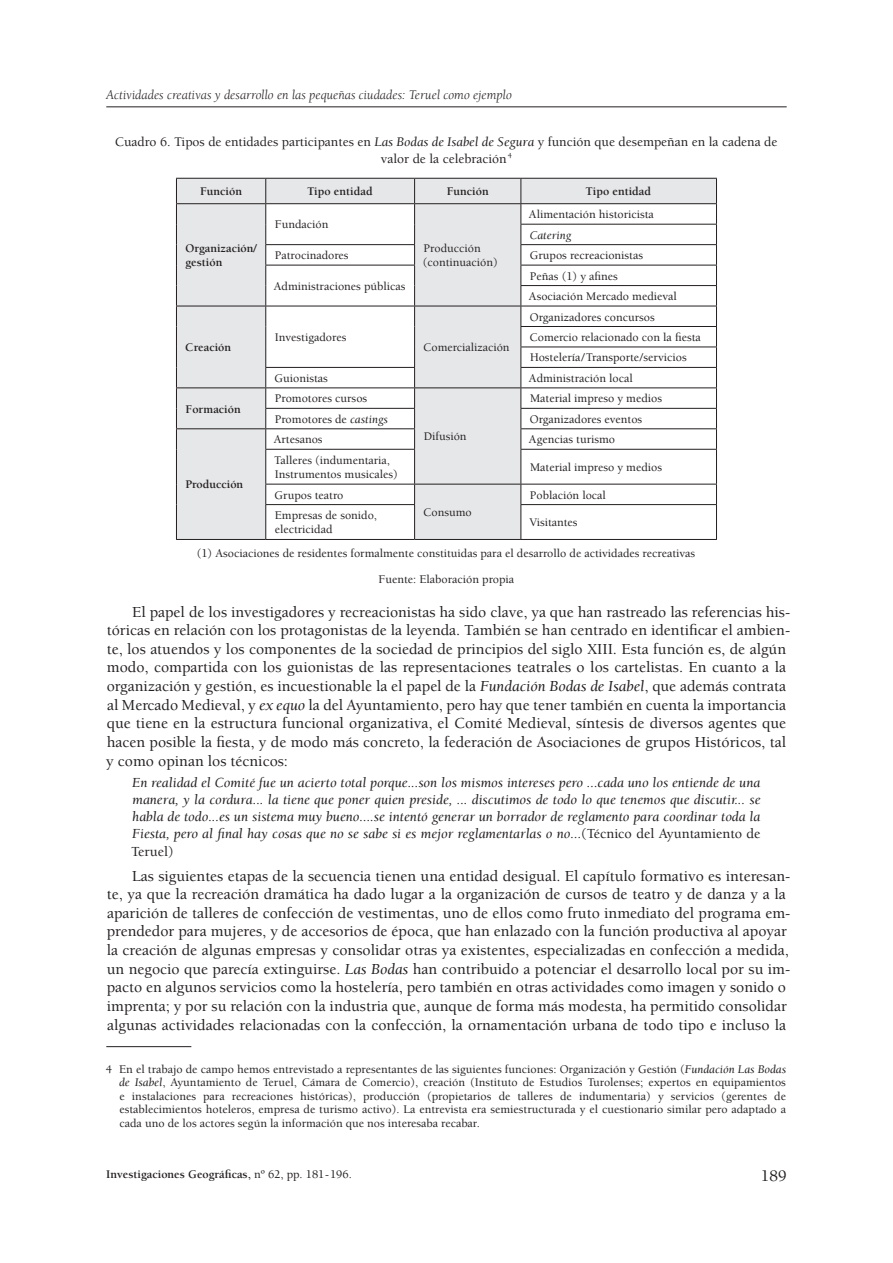
<style>
.page{position:relative;width:893px;height:1263px;background:#fff}
.page>*{position:absolute;margin:0;border:0;box-sizing:border-box;transform-origin:0 0}
.t1{font:500 16.5px "Berkeley Std";color:#231f20}
.TEXTO_COMÚN{font:500 15.75px/18.6px "Berkeley Std";color:#231f20}
.CITA{font:italic 14.25px/17.1px "Berkeley Std";color:#231f20;text-align:justify}
.FIGURAS_Y_GRAFICOS_T{font:500 13.5px/17.1px "Berkeley Std";color:#231f20;text-align:center}
.t2{font:italic 13.5px "Berkeley Std";color:#231f20}
.TEXTO_TABLA{font:500 12px/14.4px "Berkeley Std";color:#231f20}
.NOTAS{font:500 12px/13.5px "Berkeley Std";color:#231f20;text-align:justify}
.TEXTO_TABLA-2{font:700 12px/14.4px "Berkeley Std";color:#231f20}
.FUENTE_IMAGEN{font:500 12px "Berkeley Std";color:#231f20}
.TEXTO_TABLA-3{font:italic 12px "Berkeley Std";color:#231f20}
.s1{font-weight:400;font-style:italic}
.s2{font-weight:500;font-style:normal}
.s3{font-weight:500}
</style>
<div class="page">
<hr style="left:106px;top:106px;width:681px;height:1px;background:#231f20">
<svg style="left:177px;top:449px;width:343px;height:90px;fill:#e6e7e9"></svg>
<svg style="left:176px;top:178px;width:541px;height:271px"></svg>
<hr style="left:176px;top:449px;width:1px;height:35px;background:#231f20">
<hr style="left:265px;top:449px;width:150px;height:1px;background:#231f20">
<hr style="left:265px;top:450px;width:1px;height:34px;background:#231f20">
<hr style="left:414px;top:450px;width:1px;height:34px;background:#231f20">
<hr style="left:520px;top:449px;width:197px;height:1px;background:#231f20">
<hr style="left:520px;top:450px;width:1px;height:34px;background:#231f20">
<hr style="left:716px;top:450px;width:1px;height:34px;background:#231f20">
<svg style="left:176px;top:484px;width:1px;height:21px"></svg>
<hr style="left:265px;top:484px;width:150px;height:1px;background:#231f20">
<svg style="left:265px;top:484px;width:1px;height:20px"></svg>
<hr style="left:415px;top:484px;width:106px;height:1px;background:#231f20">
<svg style="left:414px;top:484px;width:1px;height:20px"></svg>
<hr style="left:521px;top:484px;width:196px;height:1px;background:#231f20">
<svg style="left:520px;top:484px;width:1px;height:20px"></svg>
<svg style="left:716px;top:484px;width:1px;height:20px"></svg>
<hr style="left:176px;top:505px;width:1px;height:34px;background:#231f20">
<hr style="left:265px;top:504px;width:150px;height:1px;background:#231f20">
<hr style="left:265px;top:505px;width:1px;height:34px;background:#231f20">
<hr style="left:414px;top:505px;width:1px;height:34px;background:#231f20">
<hr style="left:520px;top:504px;width:197px;height:1px;background:#231f20">
<hr style="left:520px;top:505px;width:1px;height:34px;background:#231f20">
<hr style="left:716px;top:505px;width:1px;height:34px;background:#231f20">
<hr style="left:176px;top:539px;width:90px;height:1px;background:#231f20">
<hr style="left:266px;top:539px;width:149px;height:1px;background:#231f20">
<hr style="left:415px;top:539px;width:106px;height:1px;background:#231f20">
<hr style="left:521px;top:539px;width:196px;height:1px;background:#231f20">
<hr style="left:106px;top:1046px;width:85px;height:1px;background:#231f20">
<p class="t2" style="left:106px;top:87px;width:407px">Actividades creativas y desarrollo en las pequeñas ciudades: Teruel como ejemplo</p>
<p class="FIGURAS_Y_GRAFICOS_T" style="left:115px;top:133px;width:664px">Cuadro 6. Tipos de entidades participantes en <span class="s1">Las Bodas de Isabel de Segura</span> y función que desempeñan en la cadena de valor de la celebración<sup>3</sup><sup>4</sup></p>
<p class="TEXTO_TABLA-2" style="left:200px;top:184px;width:44px">Función</p>
<p class="TEXTO_TABLA-2" style="left:307px;top:184px;width:67px">Tipo entidad</p>
<p class="TEXTO_TABLA-2" style="left:447px;top:184px;width:44px">Función</p>
<p class="TEXTO_TABLA-2" style="left:586px;top:184px;width:67px">Tipo entidad</p>
<p class="TEXTO_TABLA-2" style="left:185px;top:241px;width:73px">Organización/ gestión</p>
<p class="TEXTO_TABLA-2" style="left:185px;top:340px;width:47px">Creación</p>
<p class="TEXTO_TABLA-2" style="left:186px;top:402px;width:57px">Formación</p>
<p class="TEXTO_TABLA" style="left:529px;top:207px;width:126px">Alimentación historicista</p>
<p class="TEXTO_TABLA-3" style="left:530px;top:228px;width:43px">Catering</p>
<p class="TEXTO_TABLA" style="left:275px;top:218px;width:55px">Fundación</p>
<p class="TEXTO_TABLA" style="left:424px;top:241px;width:59px">Producción</p>
<p class="TEXTO_TABLA" style="left:423px;top:256px;width:76px">(continuación)</p>
<p class="TEXTO_TABLA" style="left:275px;top:248px;width:75px">Patrocinadores</p>
<p class="TEXTO_TABLA" style="left:530px;top:248px;width:115px">Grupos recreacionistas</p>
<p class="TEXTO_TABLA" style="left:274px;top:279px;width:133px">Administraciones públicas</p>
<p class="TEXTO_TABLA" style="left:530px;top:269px;width:89px">Peñas (1) y afines</p>
<p class="TEXTO_TABLA" style="left:529px;top:289px;width:149px">Asociación Mercado medieval</p>
<p class="TEXTO_TABLA" style="left:275px;top:330px;width:73px">Investigadores</p>
<p class="TEXTO_TABLA" style="left:423px;top:340px;width:88px">Comercialización</p>
<p class="TEXTO_TABLA" style="left:530px;top:310px;width:126px">Organizadores concursos</p>
<p class="TEXTO_TABLA" style="left:530px;top:330px;width:173px">Comercio relacionado con la fiesta</p>
<p class="TEXTO_TABLA" style="left:530px;top:351px;width:158px">Hostelería / Transporte/servicios</p>
<p class="TEXTO_TABLA" style="left:275px;top:371px;width:55px">Guionistas</p>
<p class="TEXTO_TABLA" style="left:529px;top:371px;width:105px">Administración local</p>
<p class="TEXTO_TABLA" style="left:275px;top:392px;width:94px">Promotores cursos</p>
<p class="TEXTO_TABLA" style="left:530px;top:392px;width:133px">Material impreso y medios</p>
<p class="TEXTO_TABLA" style="left:275px;top:412px;width:115px">Promotores de <span class="s1">castings</span></p>
<p class="TEXTO_TABLA" style="left:530px;top:412px;width:114px">Organizadores eventos</p>
<p class="TEXTO_TABLA" style="left:424px;top:429px;width:44px">Difusión</p>
<p class="TEXTO_TABLA" style="left:274px;top:432px;width:50px">Artesanos</p>
<p class="TEXTO_TABLA" style="left:529px;top:432px;width:88px">Agencias turismo</p>
<p class="TEXTO_TABLA" style="left:274px;top:453px;width:125px">Talleres (indumentaria,<br>Instrumentos musicales)</p>
<p class="TEXTO_TABLA" style="left:530px;top:460px;width:133px">Material impreso y medios</p>
<p class="TEXTO_TABLA" style="left:275px;top:488px;width:70px">Grupos teatro</p>
<p class="TEXTO_TABLA" style="left:423px;top:505px;width:50px">Consumo</p>
<p class="TEXTO_TABLA-2" style="left:186px;top:478px;width:59px">Producción</p>
<p class="TEXTO_TABLA" style="left:530px;top:488px;width:78px">Población local</p>
<p class="TEXTO_TABLA" style="left:275px;top:508px;width:104px">Empresas de sonido, electricidad</p>
<p class="TEXTO_TABLA" style="left:529px;top:515px;width:50px">Visitantes</p>
<p class="FUENTE_IMAGEN" style="left:197px;top:547px;width:500px">(1) Asociaciones de residentes formalmente constituidas para el desarrollo de actividades recreativas</p>
<p class="FUENTE_IMAGEN" style="left:379px;top:573px;width:137px">Fuente: Elaboración propia</p>
<p class="TEXTO_COMÚN" style="left:106px;top:602px;width:685px;text-indent:26px">El papel de los investigadores y recreacionistas ha sido clave, ya que han rastreado las referencias his&shy;tóricas en relación con los protagonistas de la leyenda. También se han centrado en identificar el ambien&shy;te, los atuendos y los componentes de la sociedad de principios del siglo XIII. Esta función es, de algún modo, compartida con los guionistas de las representaciones teatrales o los cartelistas. En cuanto a la organización y gestión, es incuestionable la el papel de la <span class="s1">Fundación Bodas de Isabel</span>, que además contrata al Mercado Medieval, y <span class="s1">ex equo</span> la del Ayuntamiento, pero hay que tener también en cuenta la importancia que tiene en la estructura funcional organizativa, el Comité Medieval, síntesis de diversos agentes que hacen posible la fiesta, y de modo más concreto, la federación de Asociaciones de grupos Históricos, tal y como opinan los técnicos:</p>
<p class="CITA" style="left:131px;top:774px;width:631px">En realidad el Comité fue un acierto total porque...son los mismos intereses pero ...cada uno los entiende de una manera, y la cordura... la tiene que poner quien preside, ... discutimos de todo lo que tenemos que discutir... se habla de todo...es un sistema muy bueno....se intentó generar un borrador de reglamento para coordinar toda la Fiesta, pero al final hay cosas que no se sabe si es mejor reglamentarlas o no...<span class="s2">(Técnico del Ayuntamiento de Teruel)</span></p>
<p class="TEXTO_COMÚN" style="left:107px;top:866px;width:685px;text-indent:25px">Las siguientes etapas de la secuencia tienen una entidad desigual. El capítulo formativo es interesan&shy;te, ya que la recreación dramática ha dado lugar a la organización de cursos de teatro y de danza y a la aparición de talleres de confección de vestimentas, uno de ellos como fruto inmediato del programa em&shy;prendedor para mujeres, y de accesorios de época, que han enlazado con la función productiva al apoyar la creación de algunas empresas y consolidar otras ya existentes, especializadas en confección a medida, un negocio que parecía extinguirse. <span class="s1">Las Bodas</span> han contribuido a potenciar el desarrollo local por su im&shy;pacto en algunos servicios como la hostelería, pero también en otras actividades como imagen y sonido o imprenta; y por su relación con la industria que, aunque de forma más modesta, ha permitido consolidar algunas actividades relacionadas con la confección, la ornamentación urbana de todo tipo e incluso la</p>
<p class="NOTAS" style="left:119px;top:1062px;width:668px;text-indent:-13px">4 En el trabajo de campo hemos entrevistado a representantes de las siguientes funciones: Organización y Gestión (<span class="s1">Fundación Las Bodas de Isabel</span>, Ayuntamiento de Teruel, Cámara de Comercio), creación (Instituto de Estudios Turolenses; expertos en equipamientos e instalaciones para recreaciones históricas), producción (propietarios de talleres de indumentaria) y servicios (gerentes de establecimientos hoteleros, empresa de turismo activo). La entrevista era semiestructurada y el cuestionario similar pero adaptado a cada uno de los actores según la información que nos interesaba recabar.</p>
<p class="TEXTO_TABLA-2" style="left:106px;top:1167px;width:247px">Investigaciones Geográficas, <span class="s3">nº 62, pp. 181-196.</span></p>
<p class="t1" style="left:761px;top:1167px;width:27px">189</p>
</div>
